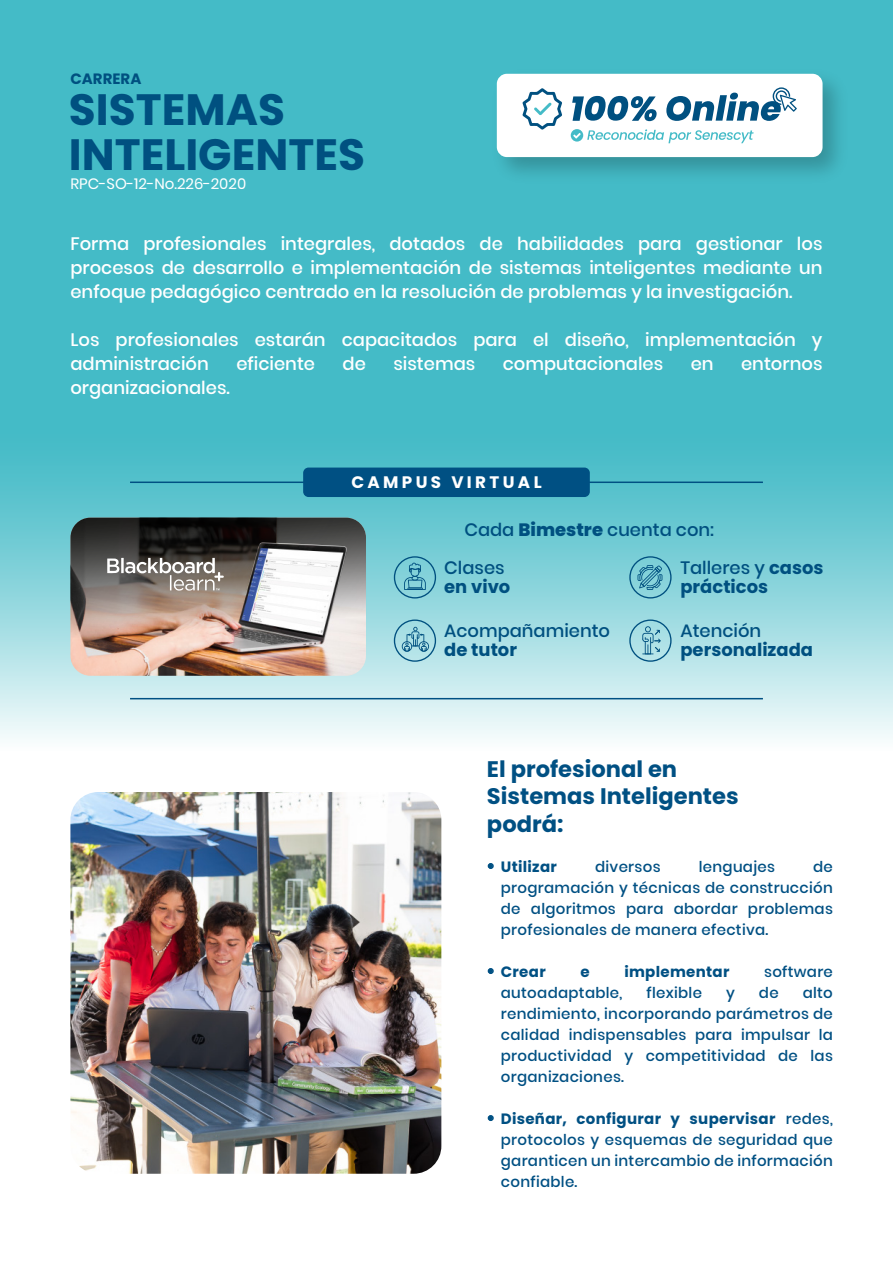
<style>
.page{position:relative;width:893px;height:1266px;background:#fff}
.page>*{position:absolute;margin:0;border:0;box-sizing:border-box;transform-origin:0 0}
.t1{font:700 43.8px/45px "Poppins";color:#005080}
.t2{font:700 22.5px/27.5px "Poppins";color:#005083}
.t3{font:500 18px/24px "Poppins";color:#fff;text-align:justify}
.t4{font:500 18px "Poppins";color:#005080}
.t5{font:700 18px/19.5px "Poppins";color:#005080}
.t6{font:700 16.65px "Poppins";letter-spacing:.2em;color:#fff}
.t7{font:500 15px/21px "Poppins";letter-spacing:.02em;color:#005083;text-align:justify}
.t8{font:700 15px "Poppins";letter-spacing:.02em;color:#005083}
.t9{font:15px "Poppins";color:#fff}
.t10{font:700 15px "Poppins";color:#005080}
.s1{font-weight:800}
.s2{font-weight:500}
.s3{font-weight:700}
</style>
<div class="page">
<svg style="left:0;top:412px;width:893px;height:327px;background:#8ad4db"></svg>
<div style="left:0;top:0;width:893px;height:412px;background:#44bbc7"></div>
<svg style="left:488px;top:863px;width:6px;height:6px"></svg>
<svg style="left:488px;top:968px;width:6px;height:6px"></svg>
<svg style="left:488px;top:1115px;width:6px;height:6px"></svg>
<img style="left:496px;top:73px;width:343px;height:101px">
<div style="left:497px;top:74px;width:325px;height:83px;background:#fff;border-radius:10px"></div>
<svg style="left:522px;top:88px;width:40px;height:42px"></svg>
<svg style="left:572px;top:96px;width:85px;height:25px"></svg>
<svg style="left:666px;top:87px;width:131px;height:34px"></svg>
<svg style="left:571px;top:129px;width:183px;height:14px"></svg>
<img style="left:70px;top:792px;width:371px;height:382px">
<hr style="left:130px;top:698px;width:633px;height:1px;background:#005083">
<hr style="left:130px;top:481px;width:633px;height:2px;background:#005083">
<div style="left:303px;top:467px;width:287px;height:30px;background:#005083;border-radius:5px"></div>
<div style="left:394px;top:556px;width:42px;height:42px;border:1px solid #005080;border-radius:20px"></div>
<svg style="left:404px;top:563px;width:22px;height:27px"></svg>
<div style="left:629px;top:556px;width:43px;height:42px;border:1px solid #005080;border-radius:20px"></div>
<svg style="left:637px;top:565px;width:25px;height:25px"></svg>
<div style="left:394px;top:619px;width:42px;height:43px;border:1px solid #005080;border-radius:20px"></div>
<svg style="left:402px;top:627px;width:27px;height:25px"></svg>
<div style="left:629px;top:619px;width:43px;height:43px;border:1px solid #005080;border-radius:20px"></div>
<svg style="left:642px;top:626px;width:19px;height:28px"></svg>
<img style="left:70px;top:641px;width:296px;height:35px">
<svg style="left:70px;top:517px;width:296px;height:124px;background:#6d625c"></svg>
<img style="left:226px;top:542px;width:121px;height:106px">
<svg style="left:107px;top:558px;width:117px;height:33px;background:#8f8984"></svg>
<p class="t10" style="left:70px;top:71px;width:72px">CARRERA</p>
<h1 class="t1" style="left:69px;top:88px;width:298px">SISTEMAS<br>INTELIGENTES</h1>
<p class="t9" style="left:70px;top:176px;width:177px">RPC-SO-12-No.226-2020</p>
<p class="t3" style="left:70px;top:232px;width:754px">Forma profesionales integrales, dotados de habilidades para gestionar los procesos de desarrollo e implementación de sistemas inteligentes mediante un enfoque pedagógico centrado en la resolución de problemas y la investigación.</p>
<p class="t3" style="left:70px;top:328px;width:754px">Los profesionales estarán capacitados para el diseño, implementación y administración</p>
<p class="t3" style="left:236px;top:352px;width:80px">eficiente</p>
<p class="t3" style="left:343px;top:352px;width:25px">de</p>
<p class="t3" style="left:393px;top:352px;width:83px">sistemas</p>
<p class="t3" style="left:503px;top:352px;width:162px">computacionales</p>
<p class="t3" style="left:691px;top:352px;width:24px">en</p>
<p class="t3" style="left:741px;top:352px;width:83px">entornos</p>
<p class="t3" style="left:70px;top:376px;width:161px">organizacionales.</p>
<p class="t6" style="left:351px;top:473px;width:192px">CAMPUS VIRTUAL</p>
<p class="t4" style="left:464px;top:519px;width:251px">Cada <span class="s1">Bimestre</span> cuenta con:</p>
<p class="t4" style="left:444px;top:557px;width:62px">Clases</p>
<p class="t5" style="left:444px;top:577px;width:68px">en vivo</p>
<p class="t4" style="left:444px;top:620px;width:167px">Acompañamiento</p>
<p class="t5" style="left:444px;top:640px;width:74px">de tutor</p>
<p class="t5" style="left:680px;top:557px;width:145px"><span class="s2">Talleres y</span> casos prácticos</p>
<p class="t4" style="left:680px;top:620px;width:82px">Atención</p>
<p class="t5" style="left:680px;top:640px;width:134px">personalizada</p>
<h2 class="t2" style="left:487px;top:755px;width:253px">El profesional en<br>Sistemas Inteligentes podrá:</h2>
<p class="t8" style="left:487px;top:857px;width:71px">• Utilizar</p>
<p class="t7" style="left:595px;top:856px;width:67px">diversos</p>
<p class="t7" style="left:699px;top:856px;width:78px">lenguajes</p>
<p class="t7" style="left:501px;top:856px;width:334px;text-indent:312px">de programación y técnicas de construcción de algoritmos para abordar problemas profesionales de manera efectiva.</p>
<p class="t8" style="left:487px;top:962px;width:60px">• Crear</p>
<p class="t8" style="left:580px;top:962px;width:11px">e</p>
<p class="t8" style="left:624px;top:962px;width:107px">implementar</p>
<p class="t7" style="left:764px;top:961px;width:70px">software</p>
<p class="t7" style="left:501px;top:982px;width:123px">autoadaptable,</p>
<p class="t7" style="left:646px;top:982px;width:57px">flexible</p>
<p class="t7" style="left:726px;top:982px;width:10px">y</p>
<p class="t7" style="left:759px;top:982px;width:21px">de</p>
<p class="t7" style="left:501px;top:982px;width:334px;text-indent:302px">alto rendimiento, incorporando parámetros de calidad indispensables para impulsar la productividad y competitividad de las organizaciones.</p>
<p class="t7" style="left:501px;top:1108px;width:334px;text-indent:-14px"><span class="s3">• Diseñar, configurar y supervisar</span> redes, protocolos y esquemas de seguridad que garanticen un intercambio de información confiable.</p>
</div>
